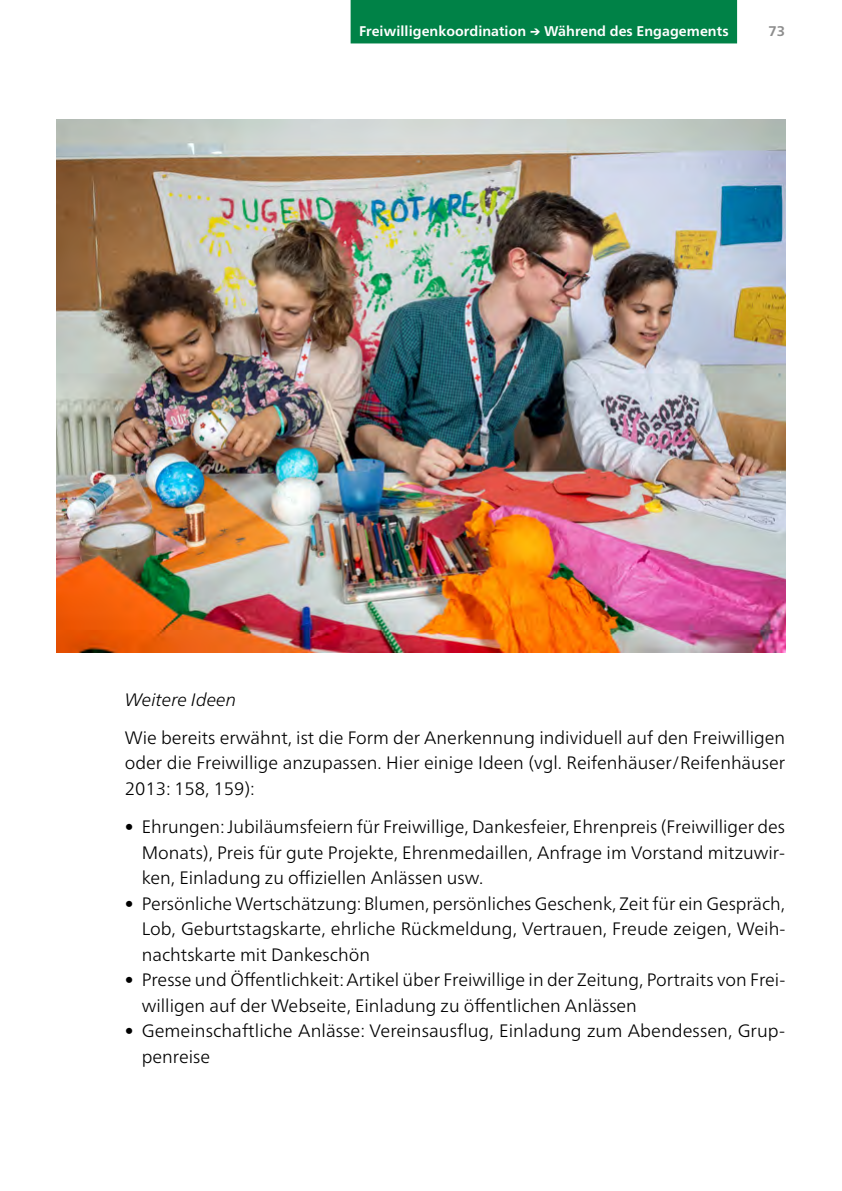
<style>
.page{position:relative;width:842px;height:1191px;background:#fff}
.page>*{position:absolute;margin:0;border:0;box-sizing:border-box;transform-origin:0 0}
.t1{font:300 18px/25.6px "Frutiger Neue LTW1 G";color:#000;text-align:justify}
.t2{font:italic 300 18px "Frutiger Neue LTW1 G";color:#000}
.t3{font:700 14px "Frutiger Neue LTW1 G";letter-spacing:.005em;color:#fff}
.t4{font:700 14px "Frutiger Neue LTW1 G";color:#8d8d8d}
</style>
<div class="page">
<div style="left:351px;top:0;width:386px;height:43px;background:#008247"></div>
<img style="left:57px;top:119px;width:728px;height:533px">
<p class="t3" style="left:359px;top:23px;width:371px">Freiwilligenkoordination → Während des Engagements</p>
<p class="t4" style="left:769px;top:23px;width:18px">73</p>
<p class="t2" style="left:125px;top:688px;width:113px">Weitere Ideen</p>
<p class="t1" style="left:125px;top:724px;width:662px">Wie bereits erwähnt, ist die Form der Anerkennung individuell auf den Freiwilligen oder die Freiwillige anzupassen. Hier einige Ideen (vgl. Reifenhäuser/Reifenhäuser 2013: 158, 159):</p>
<p class="t1" style="left:142px;top:814px;width:645px;text-indent:-17px">• Ehrungen: Jubiläumsfeiern für Freiwillige, Dankesfeier, Ehrenpreis (Freiwilliger des Monats), Preis für gute Projekte, Ehrenmedaillen, Anfrage im Vorstand mitzuwir&shy;ken, Einladung zu ofziellen Anlässen usw.</p>
<p class="t1" style="left:142px;top:890px;width:645px;text-indent:-17px">• Persönliche Wertschätzung: Blumen, persönliches Geschenk, Zeit für ein Gespräch, Lob, Geburtstagskarte, ehrliche Rückmeldung, Vertrauen, Freude zeigen, Weih&shy;nachtskarte mit Dankeschön</p>
<p class="t1" style="left:142px;top:967px;width:645px;text-indent:-17px">• Presse und Öfentlichkeit: Artikel über Freiwillige in der Zeitung, Portraits von Frei&shy;willigen auf der Webseite, Einladung zu öfentlichen Anlässen</p>
<p class="t1" style="left:142px;top:1018px;width:645px;text-indent:-17px">• Gemeinschaftliche Anlässe: Vereinsausfug, Einladung zum Abendessen, Grup&shy;penreise</p>
</div>
